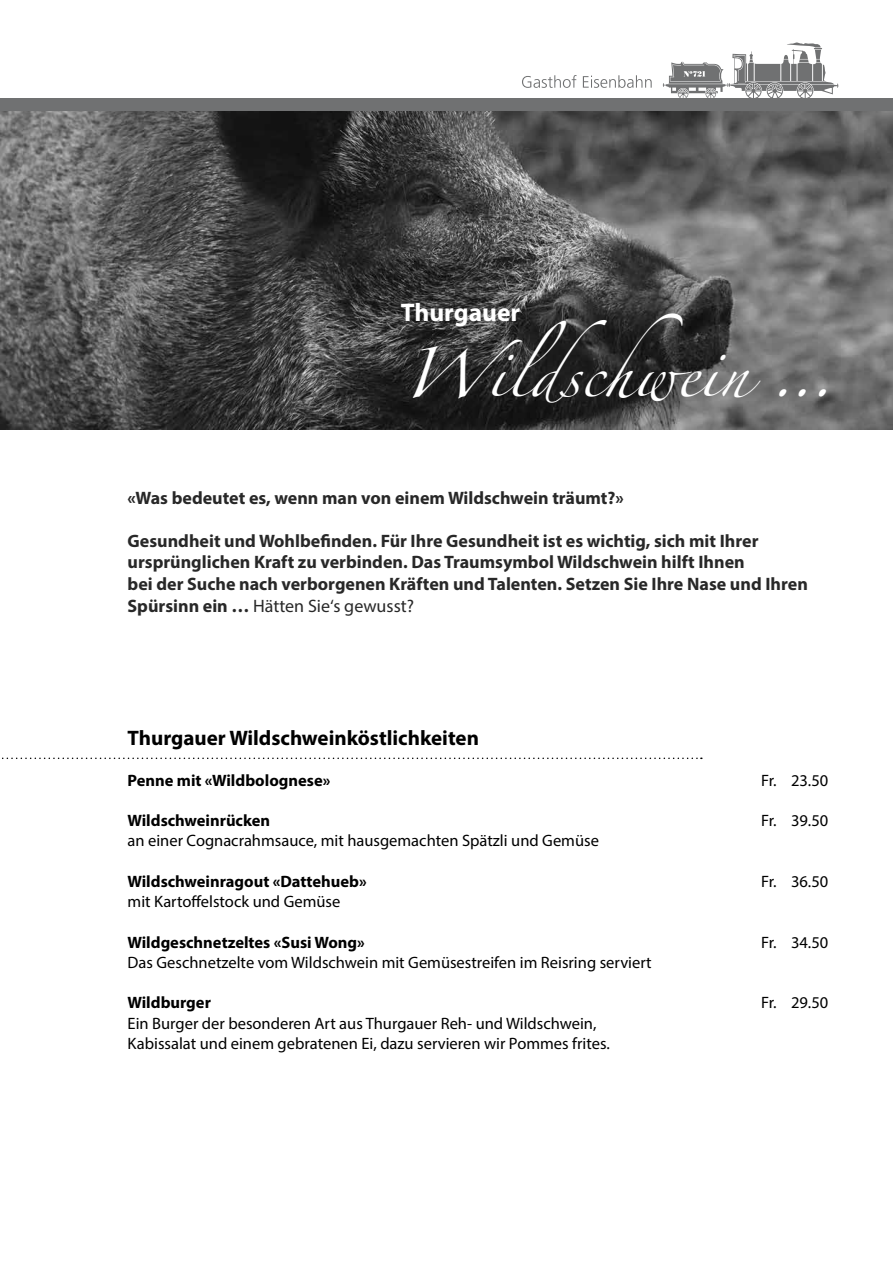
<style>
.page{position:relative;width:893px;height:1263px;background:#fff}
.page>*{position:absolute;margin:0;border:0;box-sizing:border-box;transform-origin:0 0}
.t1{font:45px "Zapfino";color:#fff}
.t2{font:700 25.5px "Myriad Pro";color:#fff}
.t3{font:700 21px "Myriad Pro";color:#000}
.t4{font:700 18px/21.6px "Myriad Pro";color:#282828}
.t5{font:16.5px/20.2px "Myriad Pro";color:#000}
.t6{font:700 16.5px "Myriad Pro";color:#000}
.s1{font-weight:400}
</style>
<div class="page">
<svg style="left:663px;top:43px;width:175px;height:55px"></svg>
<svg style="left:522px;top:75px;width:55px;height:13px"></svg>
<svg style="left:583px;top:75px;width:69px;height:13px"></svg>
<img style="left:0;top:111px;width:893px;height:319px">
<div style="left:0;top:98px;width:893px;height:13px;background:#707172"></div>
<svg style="left:2px;top:757px;width:700px;height:2px"></svg>
<h2 class="t2" style="left:401px;top:296px;width:121px">Thurgauer</h2>
<h1 class="t1" style="left:402px;top:354px;width:434px">Wildschwein …</h1>
<p class="t4" style="left:128px;top:486px;width:498px">«Was bedeutet es, wenn man von einem Wildschwein träumt?»</p>
<p class="t4" style="left:128px;top:529px;width:682px">Gesundheit und Wohlbefinden. Für Ihre Gesundheit ist es wichtig, sich mit Ihrer ursprünglichen Kraft zu verbinden. Das Traumsymbol Wildschwein hilft Ihnen<br>bei der Suche nach verborgenen Kräften und Talenten. Setzen Sie Ihre Nase und Ihren Spürsinn ein … <span class="s1">Hätten Sie‘s gewusst?</span></p>
<p class="t3" style="left:128px;top:724px;width:353px">Thurgauer Wildschweinköstlichkeiten</p>
<p class="t6" style="left:128px;top:769px;width:204px">Penne mit «Wildbolognese»</p>
<p class="t5" style="left:761px;top:770px;width:69px">Fr. 23.50</p>
<p class="t6" style="left:128px;top:810px;width:144px">Wildschweinrücken</p>
<p class="t5" style="left:761px;top:810px;width:69px">Fr. 39.50</p>
<p class="t5" style="left:128px;top:830px;width:473px">an einer Cognacrahmsauce, mit hausgemachten Spätzli und Gemüse</p>
<p class="t6" style="left:128px;top:870px;width:241px">Wildschweinragout «Dattehueb»</p>
<p class="t5" style="left:761px;top:871px;width:69px">Fr. 36.50</p>
<p class="t5" style="left:128px;top:891px;width:214px">mit Kartoffelstock und Gemüse</p>
<p class="t6" style="left:128px;top:931px;width:239px">Wildgeschnetzeltes «Susi Wong»</p>
<p class="t5" style="left:761px;top:932px;width:69px">Fr. 34.50</p>
<p class="t5" style="left:128px;top:952px;width:526px">Das Geschnetzelte vom Wildschwein mit Gemüsestreifen im Reisring serviert</p>
<p class="t6" style="left:128px;top:992px;width:85px">Wildburger</p>
<p class="t5" style="left:761px;top:992px;width:69px">Fr. 29.50</p>
<p class="t5" style="left:128px;top:1013px;width:484px">Ein Burger der besonderen Art aus Thurgauer Reh- und Wildschwein,<br>Kabissalat und einem gebratenen Ei, dazu servieren wir Pommes frites.</p>
</div>
